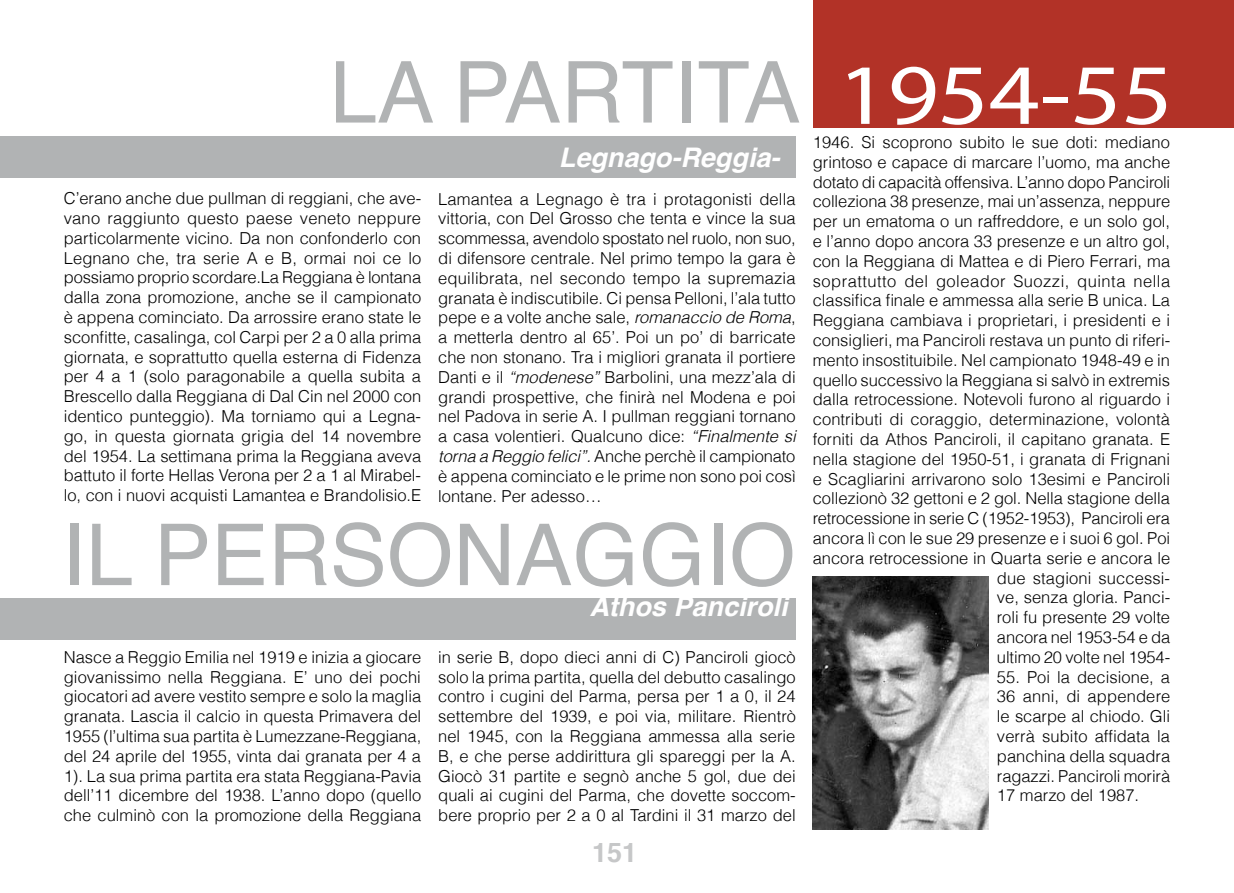
<style>
.page{position:relative;width:1234px;height:893px;background:#fff}
.page>*{position:absolute;margin:0;border:0;box-sizing:border-box;transform-origin:0 0}
.t1{font:86.55px "Myriad Pro";letter-spacing:-.005em;color:#fff;scale:1.15 1}
.t2{font:85.5px "Helvetica";color:#b1b3b4}
.t3{font:italic 700 27px "Helvetica";color:#fff}
.t4{font:700 27px "Helvetica";color:#c6c7c8}
.t5{font:300 16.5px/19.8px "Helvetica";color:#000;text-align:justify}
.s1{font-style:italic}
</style>
<div class="page">
<div style="left:812px;top:0;width:421px;height:128px;background:#b23227"></div>
<div style="left:0;top:136px;width:795px;height:41px;background:#b1b3b4"></div>
<div style="left:0;top:599px;width:795px;height:41px;background:#b1b3b4"></div>
<img style="left:812px;top:576px;width:176px;height:253px">
<h2 class="t2" style="left:329px;top:27px;width:337px">LA PA RTITA</h2>
<h3 class="t3" style="left:558px;top:136px;width:223px">Legnago-Reggia-</h3>
<p class="t5" style="left:64px;top:188px;width:359px">C’erano anche due pullman di reggiani, che ave&shy;vano raggiunto questo paese veneto neppure particolarmente vicino. Da non confonderlo con Legnano che, tra serie A e B, ormai noi ce lo possiamo proprio scordare.La Reggiana è lontana dalla zona promozione, anche se il campionato è appena cominciato. Da arrossire erano state le sconfitte, casalinga, col Carpi per 2 a 0 alla prima giornata, e soprattutto quella esterna di Fidenza per 4 a 1 (solo paragonabile a quella subita a Brescello dalla Reggiana di Dal Cin nel 2000 con identico punteggio). Ma torniamo qui a Legna&shy;go, in questa giornata grigia del 14 novembre del 1954. La settimana prima la Reggiana aveva battuto il forte Hellas Verona per 2 a 1 al Mirabel&shy;lo, con i nuovi acquisti Lamantea e Brandolisio.E</p>
<p class="t5" style="left:438px;top:188px;width:359px">Lamantea a Legnago è tra i protagonisti della vittoria, con Del Grosso che tenta e vince la sua scommessa, avendolo spostato nel ruolo, non suo, di difensore centrale. Nel primo tempo la gara è equilibrata, nel secondo tempo la supremazia granata è indiscutibile. Ci pensa Pelloni, l’ala tutto pepe e a volte anche sale, <span class="s1">romanaccio de Roma</span>, a metterla dentro al 65’. Poi un po’ di barricate che non stonano. Tra i migliori granata il portiere Danti e il <span class="s1">“modenese”</span> Barbolini, una mezz’ala di grandi prospettive, che finirà nel Modena e poi nel Padova in serie A. I pullman reggiani tornano a casa volentieri. Qualcuno dice: <span class="s1">“Finalmente si torna a Reggio felici”.</span> Anche perchè il campionato è appena cominciato e le prime non sono poi così lontane. Per adesso…</p>
<h2 class="t2" style="left:62px;top:489px;width:387px">IL PERSONA</h2>
<h2 class="t2" style="left:572px;top:489px;width:174px">GGIO</h2>
<h3 class="t3" style="left:589px;top:584px;width:200px">Athos Panciroli</h3>
<p class="t5" style="left:64px;top:646px;width:359px">Nasce a Reggio Emilia nel 1919 e inizia a giocare giovanissimo nella Reggiana. E’ uno dei pochi giocatori ad avere vestito sempre e solo la maglia granata. Lascia il calcio in questa primavera del 1955 (l’ultima sua partita è Lumezzane-Reggiana, del 24 aprile del 1955, vinta dai granata per 4 a 1). La sua prima partita era stata Reggiana-Pavia dell’11 dicembre del 1938. L’anno dopo (quello che culminò con la promozione della Reggiana</p>
<p class="t5" style="left:438px;top:646px;width:359px">in serie B, dopo dieci anni di C) Panciroli giocò solo la prima partita, quella del debutto casalingo contro i cugini del Parma, persa per 1 a 0, il 24 settembre del 1939, e poi via, militare. Rientrò nel 1945, con la Reggiana ammessa alla serie B, e che perse addirittura gli spareggi per la A.<br>Giocò 31 partite e segnò anche 5 gol, due dei quali ai cugini del Parma, che dovette soccom&shy;bere proprio per 2 a 0 al Tardini il 31 marzo del</p>
<h3 class="t4" style="left:592px;top:831px;width:47px">151</h3>
<h1 class="t1" style="left:837px;top:41px;width:293px">1954-55</h1>
<p class="t5" style="left:812px;top:131px;width:359px;text-align:right">1946. Si scoprono subito le sue doti: mediano grintoso e capace di marcare l’uomo, ma anche dotato di capacità offensiva. L’anno dopo Panciroli colleziona 38 presenze, mai un’assenza, neppure per un ematoma o un raffreddore, e un solo gol, e l’anno dopo ancora 33 presenze e un altro gol, con la Reggiana di Mattea e di Piero Ferrari, ma soprattutto del goleador Suozzi, quinta nella classifica finale e ammessa alla serie B unica. La Reggiana cambiava i proprietari, i presidenti e i consiglieri, ma Panciroli restava un punto di riferi&shy;mento insostituibile. Nel campionato 1948-49 e in quello successivo la Reggiana si salvò in extremis dalla retrocessione. Notevoli furono al riguardo i contributi di coraggio, determinazione, volontà forniti da Athos Panciroli, il capitano granata. E nella stagione del 1950-51, i granata di Frignani e Scagliarini arrivarono solo 13esimi e Panciroli collezionò 32 gettoni e 2 gol. Nella stagione della retrocessione in serie C (1952-1953), Panciroli era ancora lì con le sue 29 presenze e i suoi 6 gol. Poi ancora retrocessione in Quarta serie e ancora le due stagioni successi-<br>ve, senza gloria. Panci-<br>roli fu presente 29 volte<br>ancora nel 1953-54 e da<br>ultimo 20 volte nel 1954-</p>
<p class="t5" style="left:996px;top:666px;width:175px">55. Poi la decisione, a 36 anni, di appendere le scarpe al chiodo. Gli verrà subito affidata la panchina della squadra ragazzi. Panciroli morirà 17 marzo del 1987.</p>
</div>
